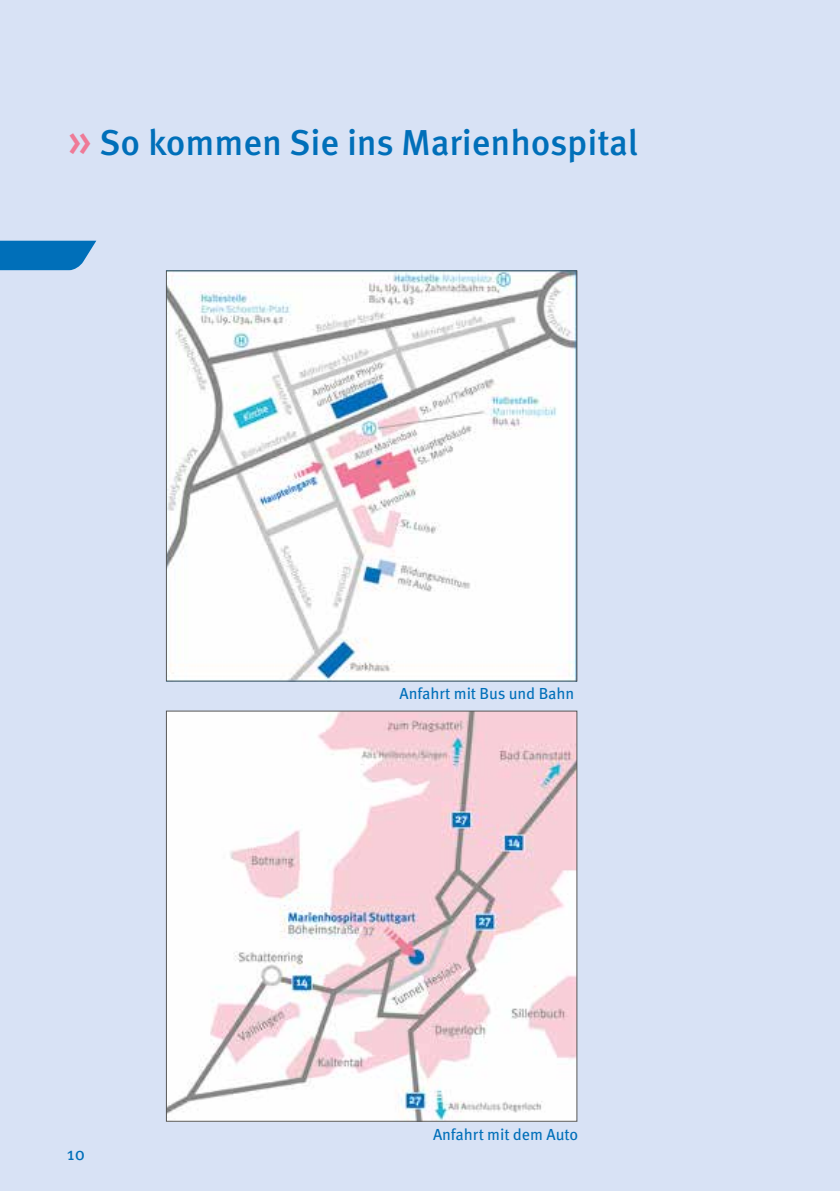
<style>
.page{position:relative;width:840px;height:1191px;background:#fff}
.page>*{position:absolute;margin:0;border:0;box-sizing:border-box;transform-origin:0 0}
.t1{font:500 36px "Meta Pro";letter-spacing:-.005em;color:#006fb9}
.t2{font:18px "Meta Pro";color:#006fb9}
.t3{font:16px "Meta Pro";letter-spacing:-.005em;color:#006fb9}
.s1{font-size:46px;color:#ef7a97}
</style>
<div class="page">
<div style="left:0;top:0;width:839px;height:1191px;background:#d8e2f5"></div>
<img style="left:168px;top:272px;width:407px;height:407px">
<img style="left:168px;top:712px;width:407px;height:407px">
<svg style="left:0;top:241px;width:96px;height:29px;background:#157abe"></svg>
<h1 class="t1" style="left:68px;top:120px;width:571px"><span class="s1">»</span> So kommen Sie ins Marienhospital</h1>
<p class="t3" style="left:399px;top:683px;width:176px">Anfahrt mit Bus und Bahn</p>
<p class="t2" style="left:67px;top:1142px;width:20px">10</p>
<p class="t3" style="left:433px;top:1124px;width:147px">Anfahrt mit dem Auto</p>
</div>
